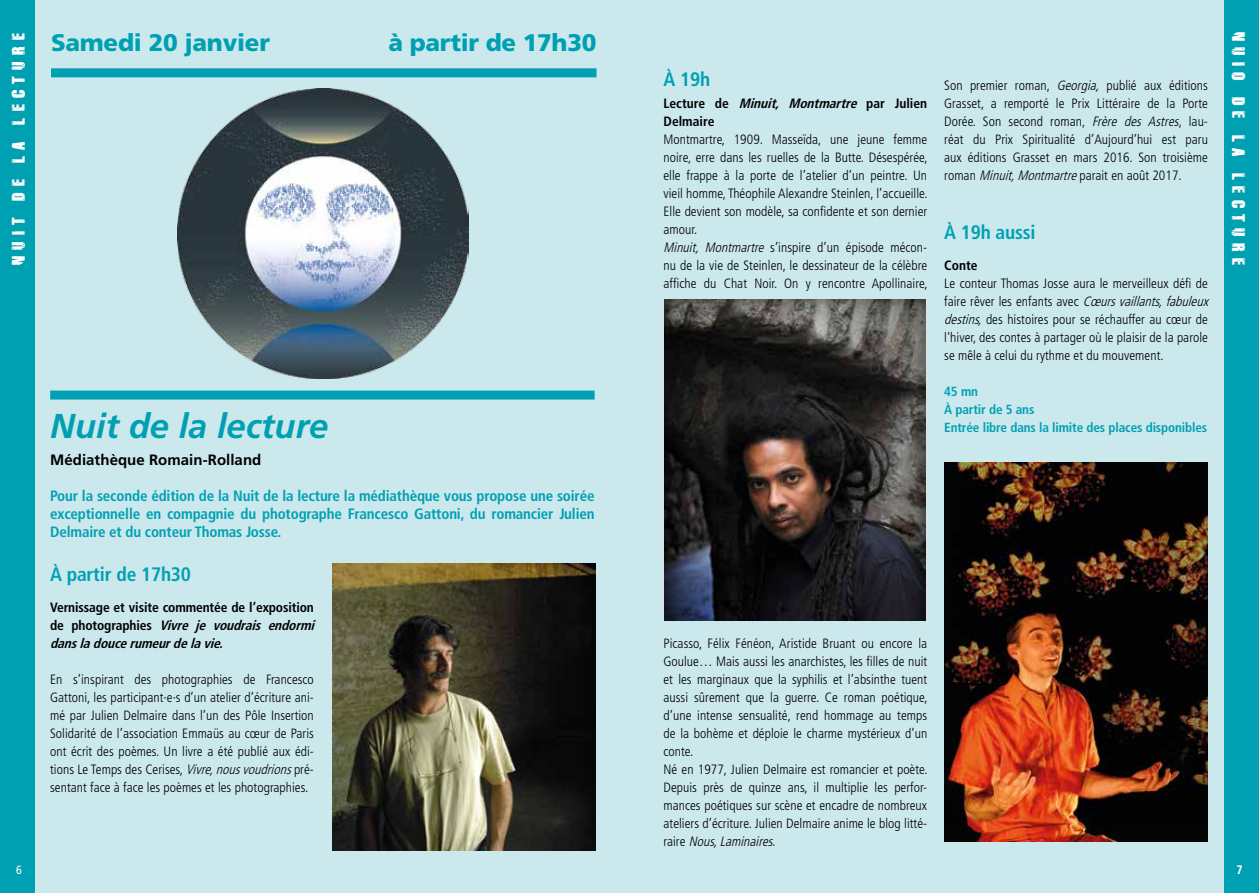
<style>
.page{position:relative;width:1259px;height:893px;background:#fff}
.page>*{position:absolute;margin:0;border:0;box-sizing:border-box;transform-origin:0 0}
.t1{font:italic 700 34.5px "Frutiger";color:#00a0b3}
.t2{font:900 24px "Frutiger";letter-spacing:-.01em;color:#00a0b3}
.t3{font:700 condensed 19.5px "Frutiger";letter-spacing:-.01em;color:#00a0b3}
.t4{font:18px "Disintegration";letter-spacing:.34em;color:#fff}
.t5{font:700 condensed 15px/18px "Frutiger";letter-spacing:-.01em;color:#00a0b3;text-align:justify}
.t6{font:700 15px "Frutiger";letter-spacing:.005em;color:#000}
.t7{font:300 condensed 13.5px/18px "Frutiger";letter-spacing:.005em;color:#000}
.t8{font:700 condensed 13.5px/18px "Frutiger";letter-spacing:-.01em;color:#000}
.t9{font:700 condensed 13.2px/18px "Frutiger";letter-spacing:-.01em;color:#00a0b3}
.t10{font:condensed 12px "Frutiger";color:#fff}
.s1{font-style:italic}
</style>
<div class="page">
<div style="left:3px;top:0;width:1256px;height:893px;background:#cbe8ed"></div>
<div style="left:1224px;top:0;width:35px;height:893px;background:#00a0b3"></div>
<div style="left:0;top:0;width:35px;height:893px;background:#00a0b3"></div>
<img style="left:178px;top:88px;width:290px;height:291px">
<div style="left:51px;top:68px;width:545px;height:9px;background:#00a0b3"></div>
<div style="left:50px;top:391px;width:544px;height:9px;background:#00a0b3"></div>
<img style="left:664px;top:300px;width:261px;height:321px">
<img style="left:944px;top:463px;width:264px;height:379px">
<img style="left:332px;top:563px;width:263px;height:287px">
<h3 class="t4" style="left:7px;top:265px;width:234px;rotate:-90deg">NUIT DE LA LECTURE</h3>
<h2 class="t2" style="left:51px;top:28px;width:220px">Samedi 20 janvier</h2>
<h2 class="t2" style="left:388px;top:28px;width:209px">à partir de 17h30</h2>
<h1 class="t1" style="left:50px;top:406px;width:280px">Nuit de la lecture</h1>
<p class="t6" style="left:50px;top:451px;width:213px">Médiathèque Romain-Rolland</p>
<p class="t5" style="left:50px;top:487px;width:546px">Pour la seconde édition de la Nuit de la lecture la médiathèque vous propose une soirée exceptionnelle en compagnie du photographe Francesco Gattoni, du romancier Julien Delmaire et du conteur Thomas Josse.</p>
<h3 class="t3" style="left:50px;top:563px;width:142px">À partir de 17h30</h3>
<p class="t8" style="left:50px;top:598px;width:269px">Vernissage et visite commentée de l’exposition d e p h o t o g r a p h i e s <span class="s1">Vivre je voudrais endormi dansladoucerumeurdelavie.</span></p>
<p class="t7" style="left:50px;top:671px;width:265px;text-align:justify">En s’inspirant des photographies de Francesco Gattoni, les participant·e·s d’un atelier d’écriture ani&shy;mé par Julien Delmaire dans l’un des Pôle Insertion Solidarité de l’association Emmaüs au cœur de Paris ont écrit des poèmes. Un livre a été publié aux édi&shy;tions Le Temps des Cerises, <span class="s1">Vivre,nousvoudrions</span>pré&shy;sentant face à face les poèmes et les photographies.</p>
<h3 class="t3" style="left:663px;top:67px;width:48px">À 19h</h3>
<p class="t8" style="left:663px;top:94px;width:265px">L e c t u r e d e <span class="s1">Minuit, Montmartre</span> p a r J u l i e n<br>Delmaire</p>
<p class="t7" style="left:663px;top:131px;width:266px">Montmartre, 1909. Masseïda, une jeune femme noire, erre dans les ruelles de la Butte. Désespérée, elle frappe à la porte de l’atelier d’un peintre. Un vieil homme, Théophile Alexandre Steinlen, l’accueille.<br>Elle devient son modèle, sa confidente et son dernier amour.<br><span class="s1">Minuit, Montmartre</span> s’inspire d’un épisode mécon&shy;nu de la vie de Steinlen, le dessinateur de la célèbre affiche du Chat Noir. On y rencontre Apollinaire,</p>
<p class="t7" style="left:944px;top:77px;width:265px;text-align:justify">Son premier roman, <span class="s1">Georgia,</span> publié aux éditions Grasset, a remporté le Prix Littéraire de la Porte Dorée. Son second roman, <span class="s1">Frère des Astres</span>, lau&shy;réat du Prix Spiritualité d’Aujourd’hui est paru aux éditions Grasset en mars 2016. Son troisième roman <span class="s1">Minuit,Montmartre</span>parait en août 2017.</p>
<h3 class="t3" style="left:944px;top:220px;width:93px">À 19h aussi</h3>
<p class="t8" style="left:944px;top:256px;width:35px">Conte</p>
<p class="t7" style="left:944px;top:275px;width:269px">Le conteur Thomas Josse aura le merveilleux défi de f a i r e r ê v e r l e s e n f a n t s a v e c <span class="s1">Cœursvaillants,fabuleux destins,</span>des histoires pour se réchauffer au cœur de l'hiver, des contes à partager où le plaisir de la parole se mêle à celui du rythme et du mouvement.</p>
<p class="t9" style="left:944px;top:382px;width:264px">45 mn<br>À partir de 5 ans<br>Entrée libre dans la limite des places disponibles</p>
<h3 class="t4" style="left:1250px;top:32px;width:234px;rotate:90deg">NUIO DE LA LECTURE</h3>
<p class="t7" style="left:663px;top:635px;width:266px">Picasso, Félix Fénéon, Aristide Bruant ou encore la Goulue… Mais aussi les anarchistes, les filles de nuit et les marginaux que la syphilis et l’absinthe tuent aussi sûrement que la guerre. Ce roman poétique, d’une intense sensualité, rend hommage au temps de la bohème et déploie le charme mystérieux d’un conte.<br>Né en 1977, Julien Delmaire est romancier et poète.<br>Depuis près de quinze ans, il multiplie les perfor&shy;mances poétiques sur scène et encadre de nombreux ateliers d’écriture. Julien Delmaire anime le blog litté&shy;r a i r e <span class="s1">Nous,Laminaires.</span></p>
<p class="t10" style="left:16px;top:863px;width:7px">6</p>
<p class="t10" style="left:1237px;top:863px;width:7px">7</p>
</div>
